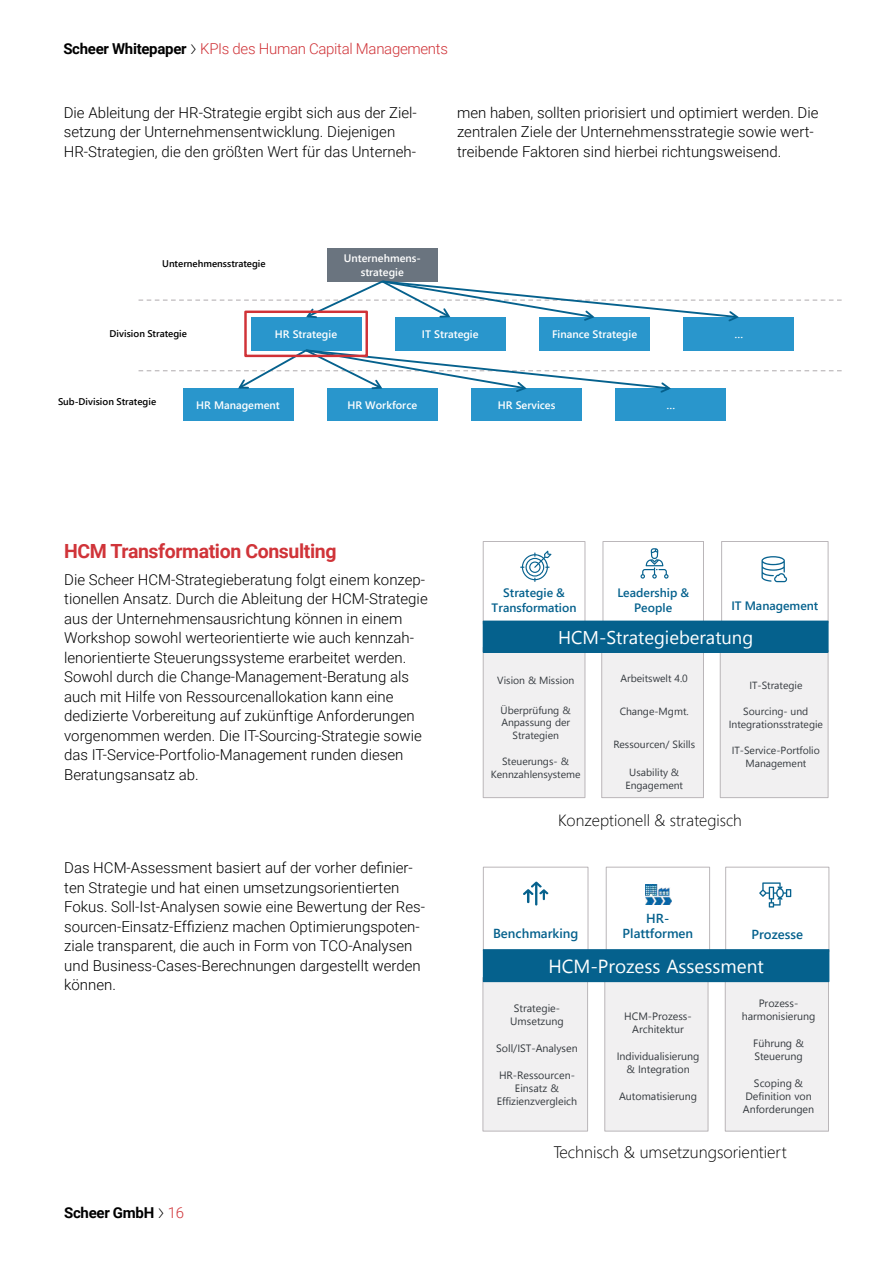
<style>
.page{position:relative;width:893px;height:1263px;background:#fff}
.page>*{position:absolute;margin:0;border:0;box-sizing:border-box;transform-origin:0 0}
.t1{font:700 19.5px "Roboto";letter-spacing:-.02em;color:#d03439}
.t2{font:18.9px "Segoe UI";color:#fff}
.t3{font:18.45px "Segoe UI";color:#fff}
.t4{font:300 16.65px "Segoe UI";color:#000}
.t5{font:300 16.2px "Segoe UI";color:#000}
.t6{font:300 15px/19.5px "Roboto";color:#000}
.t7{font:300 15px "Roboto";letter-spacing:-.02em;color:#d03439}
.t8{font:700 15px "Roboto";letter-spacing:-.02em;color:#000}
.t9{font:600 13.05px/15.6px "Segoe UI";color:#05618d;text-align:center}
.t10{font:600 12.15px/14.5px "Segoe UI";color:#05618d;text-align:center}
.t11{font:600 10.95px/13px "Segoe UI";color:#fff;text-align:center}
.t12{font:10.65px/12.8px "Segoe UI";color:#353a3f;text-align:center}
.t13{font:10.35px/12.5px "Segoe UI";color:#353a3f;text-align:center}
.t14{font:600 9.75px "Segoe UI";color:#000}
.s1{font-weight:700;color:#000}
.s2{font-weight:100;font-size:25.5px;color:#000}
.s3{font-weight:100;font-size:25.5px}
.s4{font-weight:300;color:#d03439}
</style>
<div class="page">
<div style="left:327px;top:248px;width:110px;height:33px;background:#6a747f"></div>
<div style="left:251px;top:317px;width:110px;height:33px;background:#2996cc"></div>
<div style="left:395px;top:317px;width:110px;height:33px;background:#2996cc"></div>
<div style="left:539px;top:317px;width:111px;height:33px;background:#2996cc"></div>
<div style="left:684px;top:317px;width:110px;height:33px;background:#2996cc"></div>
<div style="left:183px;top:388px;width:110px;height:33px;background:#2996cc"></div>
<div style="left:327px;top:388px;width:110px;height:33px;background:#2996cc"></div>
<div style="left:471px;top:388px;width:111px;height:33px;background:#2996cc"></div>
<div style="left:616px;top:388px;width:110px;height:33px;background:#2996cc"></div>
<svg style="left:139px;top:348px;width:703px;height:46px"></svg>
<svg style="left:139px;top:279px;width:703px;height:44px"></svg>
<div style="left:244px;top:311px;width:124px;height:46px;border:2px solid #d03237"></div>
<div style="left:483px;top:541px;width:102px;height:83px;border:1px solid #bab6b9"></div>
<div style="left:721px;top:541px;width:107px;height:82px;border:1px solid #bab6b9"></div>
<div style="left:603px;top:541px;width:101px;height:83px;border:1px solid #bab6b9"></div>
<div style="left:720px;top:650px;width:108px;height:148px;background:#f1f0f1"></div>
<div style="left:720px;top:650px;width:108px;height:148px;border:1px solid #bab6b9"></div>
<div style="left:483px;top:647px;width:102px;height:151px;background:#f1f0f1;border:1px solid #bab6b9"></div>
<div style="left:601px;top:650px;width:103px;height:148px;background:#f1f0f1;border:1px solid #bab6b9"></div>
<svg style="left:761px;top:556px;width:26px;height:26px"></svg>
<svg style="left:640px;top:548px;width:29px;height:31px"></svg>
<svg style="left:520px;top:551px;width:31px;height:31px"></svg>
<div style="left:483px;top:621px;width:345px;height:31px;background:#05618d"></div>
<div style="left:483px;top:621px;width:345px;height:32px;border:1px solid #05618d"></div>
<div style="left:604px;top:981px;width:104px;height:150px;background:#f1f0f1;border:1px solid #bab6b9"></div>
<div style="left:725px;top:981px;width:103px;height:150px;background:#f1f0f1"></div>
<div style="left:725px;top:981px;width:104px;height:150px;border:1px solid #bab6b9"></div>
<div style="left:483px;top:977px;width:105px;height:154px;background:#f1f0f1"></div>
<div style="left:482px;top:977px;width:106px;height:154px;border:1px solid #bab6b9"></div>
<div style="left:725px;top:867px;width:104px;height:85px;border:1px solid #bab6b9"></div>
<div style="left:483px;top:867px;width:105px;height:84px;border:1px solid #bab6b9"></div>
<div style="left:606px;top:867px;width:104px;height:85px;border:1px solid #bab6b9"></div>
<svg style="left:759px;top:882px;width:32px;height:25px"></svg>
<div style="left:483px;top:950px;width:346px;height:32px;background:#05618d"></div>
<div style="left:483px;top:949px;width:346px;height:33px;border:1px solid #05618d"></div>
<img style="left:646px;top:884px;width:25px;height:21px">
<svg style="left:523px;top:881px;width:25px;height:24px"></svg>
<p class="t7" style="left:63px;top:38px;width:386px"><span class="s1">Scheer Whitepaper</span> <span class="s2">›</span> KPIs des Human Capital Managements</p>
<p class="t6" style="left:64px;top:102px;width:355px">Die Ableitung der HR-Strategie ergibt sich aus der Ziel&shy;setzung der Unternehmensentwicklung. Diejenigen<br>HR-Strategien, die den größten Wert für das Unterneh-</p>
<p class="t6" style="left:457px;top:102px;width:363px">men haben, sollten priorisiert und optimiert werden. Die zentralen Ziele der Unternehmensstrategie sowie wert&shy;treibende Faktoren sind hierbei richtungsweisend.</p>
<p class="t14" style="left:162px;top:255px;width:105px">Unternehmensstrategie</p>
<p class="t11" style="left:344px;top:252px;width:79px">Unternehmens&shy;strategie</p>
<p class="t14" style="left:110px;top:326px;width:79px">Division Strategie</p>
<p class="t11" style="left:275px;top:327px;width:64px">HR Strategie</p>
<p class="t11" style="left:422px;top:327px;width:58px">IT Strategie</p>
<p class="t11" style="left:552px;top:327px;width:87px">Finance Strategie</p>
<p class="t11" style="left:734px;top:327px;width:10px">…</p>
<p class="t14" style="left:58px;top:394px;width:100px">Sub-Division Strategie</p>
<p class="t11" style="left:196px;top:398px;width:85px">HR Management</p>
<p class="t11" style="left:347px;top:398px;width:71px">HR Workforce</p>
<p class="t11" style="left:498px;top:398px;width:59px">HR Services</p>
<p class="t11" style="left:666px;top:398px;width:10px">…</p>
<h1 class="t1" style="left:64px;top:537px;width:274px">HCM Transformation Consulting</h1>
<p class="t6" style="left:64px;top:569px;width:365px">Die Scheer HCM-Strategieberatung folgt einem konzep&shy;tionellen Ansatz. Durch die Ableitung der HCM-Strategie aus der Unternehmensausrichtung können in einem Workshop sowohl werteorientierte wie auch kennzah&shy;lenorientierte Steuerungssysteme erarbeitet werden.<br>Sowohl durch die Change-Management-Beratung als auch mit Hilfe von Ressourcenallokation kann eine dedizierte Vorbereitung auf zukünftige Anforderungen vorgenommen werden. Die IT-Sourcing-Strategie sowie das IT-Service-Portfolio-Management runden diesen Beratungsansatz ab.</p>
<p class="t6" style="left:64px;top:858px;width:362px">Das HCM-Assessment basiert auf der vorher definier&shy;ten Strategie und hat einen umsetzungsorientierten Fokus. Soll-Ist-Analysen sowie eine Bewertung der Res&shy;sourcen-Einsatz-Effizienz machen Optimierungspoten&shy;ziale transparent, die auch in Form von TCO-Analysen und Business-Cases-Berechnungen dargestellt werden können.</p>
<p class="t8" style="left:64px;top:1202px;width:122px">Scheer GmbH <span class="s3">›</span> <span class="s4">16</span></p>
<p class="t10" style="left:492px;top:585px;width:86px">Strategie &amp;<br>Transformation</p>
<p class="t10" style="left:617px;top:585px;width:73px">Leadership &amp;<br>People</p>
<p class="t10" style="left:731px;top:598px;width:89px">IT Management</p>
<p class="t3" style="left:558px;top:622px;width:196px">HCM-Strategieberatung</p>
<p class="t13" style="left:497px;top:673px;width:79px">Vision &amp; Mission</p>
<p class="t13" style="left:501px;top:704px;width:72px">Überprüfung &amp;<br>Anpassung der<br>Strategien</p>
<p class="t13" style="left:491px;top:755px;width:91px">Steuerungs- &amp;<br>Kennzahlensysteme</p>
<p class="t13" style="left:621px;top:672px;width:69px">Arbeitswelt 4.0</p>
<p class="t13" style="left:620px;top:705px;width:70px">Change-Mgmt.</p>
<p class="t13" style="left:613px;top:737px;width:83px">Ressourcen/ Skills</p>
<p class="t13" style="left:625px;top:766px;width:59px">Usability &amp;<br>Engagement</p>
<p class="t13" style="left:749px;top:679px;width:55px">IT-Strategie</p>
<p class="t13" style="left:729px;top:705px;width:96px">Sourcing- und<br>Integrationsstrategie</p>
<p class="t13" style="left:732px;top:744px;width:90px">IT-Service-Portfolio<br>Management</p>
<p class="t5" style="left:558px;top:807px;width:185px">Konzeptionell &amp; strategisch</p>
<p class="t9" style="left:623px;top:910px;width:72px">HR-<br>Plattformen</p>
<p class="t2" style="left:548px;top:951px;width:217px">HCM-Prozess Assessment</p>
<p class="t9" style="left:493px;top:925px;width:87px">Benchmarking</p>
<p class="t9" style="left:751px;top:926px;width:53px">Prozesse</p>
<p class="t12" style="left:510px;top:1002px;width:55px">Strategie-<br>Umsetzung</p>
<p class="t12" style="left:496px;top:1041px;width:83px">Soll/IST-Analysen</p>
<p class="t12" style="left:497px;top:1068px;width:82px">HR-Ressourcen-<br>Einsatz &amp;<br>Effizienzvergleich</p>
<p class="t12" style="left:624px;top:1010px;width:69px">HCM-Prozess-<br>Architektur</p>
<p class="t12" style="left:617px;top:1050px;width:84px">Individualisierung &amp; Integration</p>
<p class="t12" style="left:619px;top:1090px;width:79px">Automatisierung</p>
<p class="t12" style="left:742px;top:997px;width:75px">Prozess&shy;harmonisierung</p>
<p class="t12" style="left:753px;top:1036px;width:52px;text-align:left">Führung &amp;<br>Steuerung</p>
<p class="t12" style="left:743px;top:1077px;width:73px">Scoping &amp;<br>Definition von<br>Anforderungen</p>
<p class="t4" style="left:553px;top:1138px;width:235px">Technisch &amp; umsetzungsorientiert</p>
</div>
